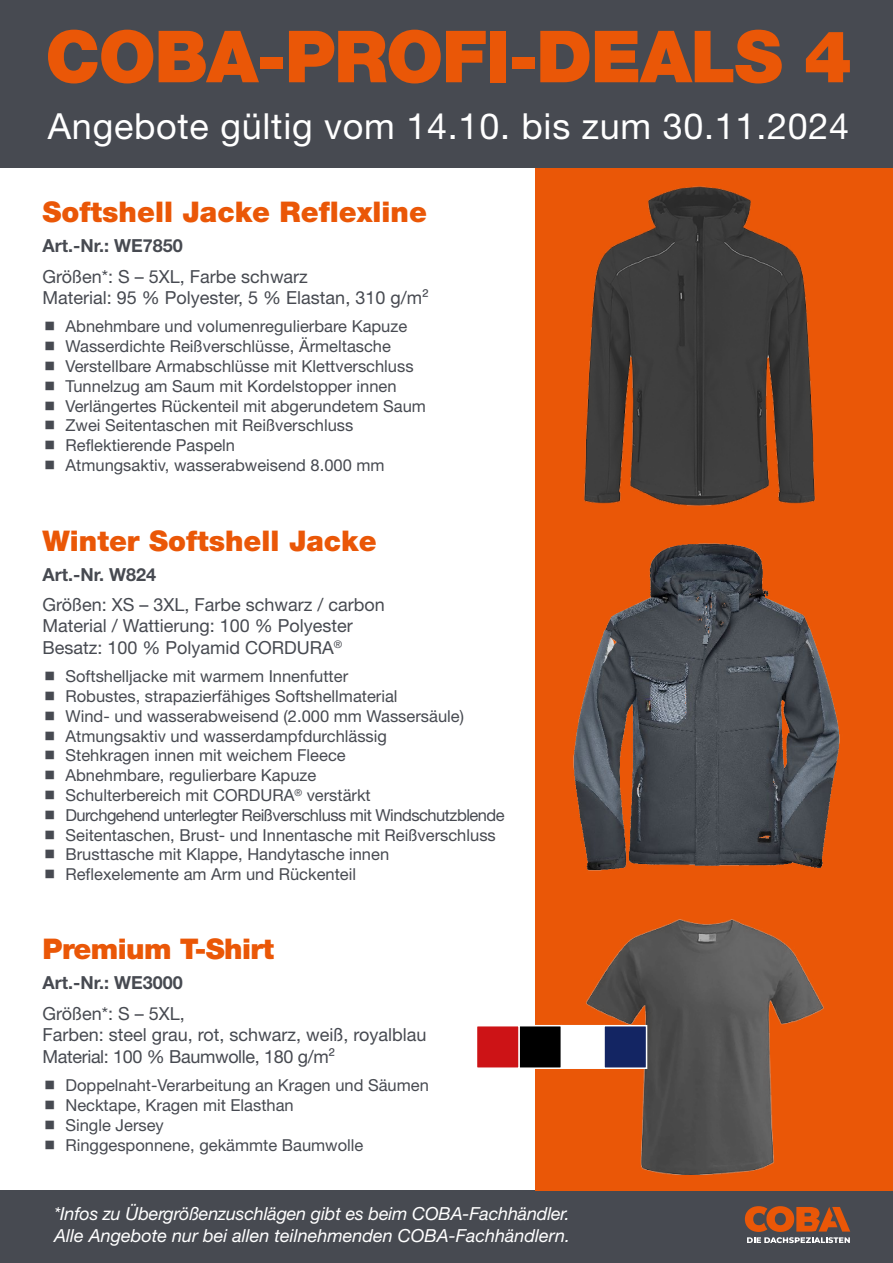
<style>
.page{position:relative;width:893px;height:1263px;background:#fff}
.page>*{position:absolute;margin:0;border:0;box-sizing:border-box;transform-origin:0 0}
.t1{font:900 72px "Helvetica Neue LT Pro";letter-spacing:-.02em;color:#ea5707}
.t2{font:36px "Helvetica Neue LT Pro";letter-spacing:.02em;color:#fff}
.t3{font:900 28.5px "Helvetica Neue LT Pro";color:#ea5707}
.t4{font:900 28.5px "Helvetica Neue LT Pro";letter-spacing:-.02em;color:#ea5707}
.t5{font:18px/21.6px "Helvetica Neue LT Pro";color:#474a51}
.t6{font:italic 18px/21.6px "Helvetica Neue LT Pro";letter-spacing:-.005em;color:#fff}
.t7{font:700 18px "Helvetica Neue LT Pro";color:#474a51}
.t8{font:16.5px/19.8px "Helvetica Neue LT Pro";color:#474a51}
</style>
<div class="page">
<div style="left:0;top:1191px;width:893px;height:72px;background:#474a51"></div>
<svg style="left:745px;top:1206px;width:105px;height:37px"></svg>
<div style="left:536px;top:167px;width:357px;height:1024px;background:#ea5707"></div>
<div style="left:0;top:0;width:893px;height:167px;background:#474a51"></div>
<img style="left:573px;top:543px;width:267px;height:328px">
<img style="left:584px;top:186px;width:232px;height:320px">
<img style="left:586px;top:920px;width:237px;height:254px">
<div style="left:519px;top:1026px;width:42px;height:42px;background:#000"></div>
<div style="left:518px;top:1025px;width:44px;height:44px;border:2px solid #fff"></div>
<div style="left:476px;top:1025px;width:44px;height:44px;background:#cd1316;border:2px solid #fff"></div>
<div style="left:561px;top:1025px;width:44px;height:44px;background:#fff"></div>
<div style="left:603px;top:1025px;width:44px;height:44px;background:#132563;border:2px solid #fff"></div>
<h1 class="t1" style="left:45px;top:13px;width:808px">COBA-PROFI-DEALS 4</h1>
<h2 class="t2" style="left:48px;top:104px;width:803px">Angebote gültig vom 14.10. bis zum 30.11.2024</h2>
<h3 class="t3" style="left:43px;top:195px;width:386px">Softshell Jacke Reflexline</h3>
<p class="t7" style="left:43px;top:235px;width:142px">Art.-Nr.: WE7850</p>
<p class="t5" style="left:43px;top:265px;width:388px">Größen*: S – 5XL, Farbe schwarz<br>Material: 95 % Polyester, 5 % Elastan, 310 g/m²</p>
<p class="t8" style="left:66px;top:316px;width:362px">Abnehmbare und volumenregulierbare Kapuze Wasserdichte Reißverschlüsse, Ärmeltasche Verstellbare Armabschlüsse mit Klettverschluss Tunnelzug am Saum mit Kordelstopper innen Verlängertes Rückenteil mit abgerundetem Saum Zwei Seitentaschen mit Reißverschluss Reflektierende Paspeln<br>Atmungsaktiv, wasserabweisend 8.000 mm</p>
<h3 class="t3" style="left:43px;top:523px;width:336px">Winter Softshell Jacke</h3>
<p class="t7" style="left:43px;top:563px;width:115px">Art.-Nr. W824</p>
<p class="t5" style="left:43px;top:593px;width:344px">Größen: XS – 3XL, Farbe schwarz / carbon<br>Material / Wattierung: 100 % Polyester<br>Besatz: 100 % Polyamid CORDURA<sup>®</sup></p>
<p class="t8" style="left:65px;top:666px;width:441px">Softshelljacke mit warmem Innenfutter<br>Robustes, strapazierfähiges Softshellmaterial<br>Wind- und wasserabweisend (2.000 mm Wassersäule)<br>Atmungsaktiv und wasserdampfdurchlässig<br>Stehkragen innen mit weichem Fleece<br>Abnehmbare, regulierbare Kapuze<br>Schulterbereich mit CORDURA<sup>®</sup> verstärkt<br>Durchgehend unterlegter Reißverschluss mit Windschutzblende Seitentaschen, Brust- und Innentasche mit Reißverschluss Brusttasche mit Klappe, Handytasche innen Reflexelemente am Arm und Rückenteil</p>
<h3 class="t4" style="left:43px;top:932px;width:233px">Premium T-Shirt</h3>
<p class="t7" style="left:43px;top:972px;width:142px">Art.-Nr.: WE3000</p>
<p class="t5" style="left:43px;top:1002px;width:385px">Größen*: S – 5XL,<br>Farben: steel grau, rot, schwarz, weiß, royalblau<br>Material: 100 % Baumwolle, 180 g/m²</p>
<p class="t8" style="left:65px;top:1075px;width:365px">Doppelnaht-Verarbeitung an Kragen und Säumen<br>Necktape, Kragen mit Elasthan<br>Single Jersey<br>Ringgesponnene, gekämmte Baumwolle</p>
<p class="t6" style="left:54px;top:1203px;width:518px">*Infos zu Übergrößenzuschlägen gibt es beim COBA-Fachhändler.<br>Alle Angebote nur bei allen teilnehmenden COBA-Fachhändlern.</p>
</div>
